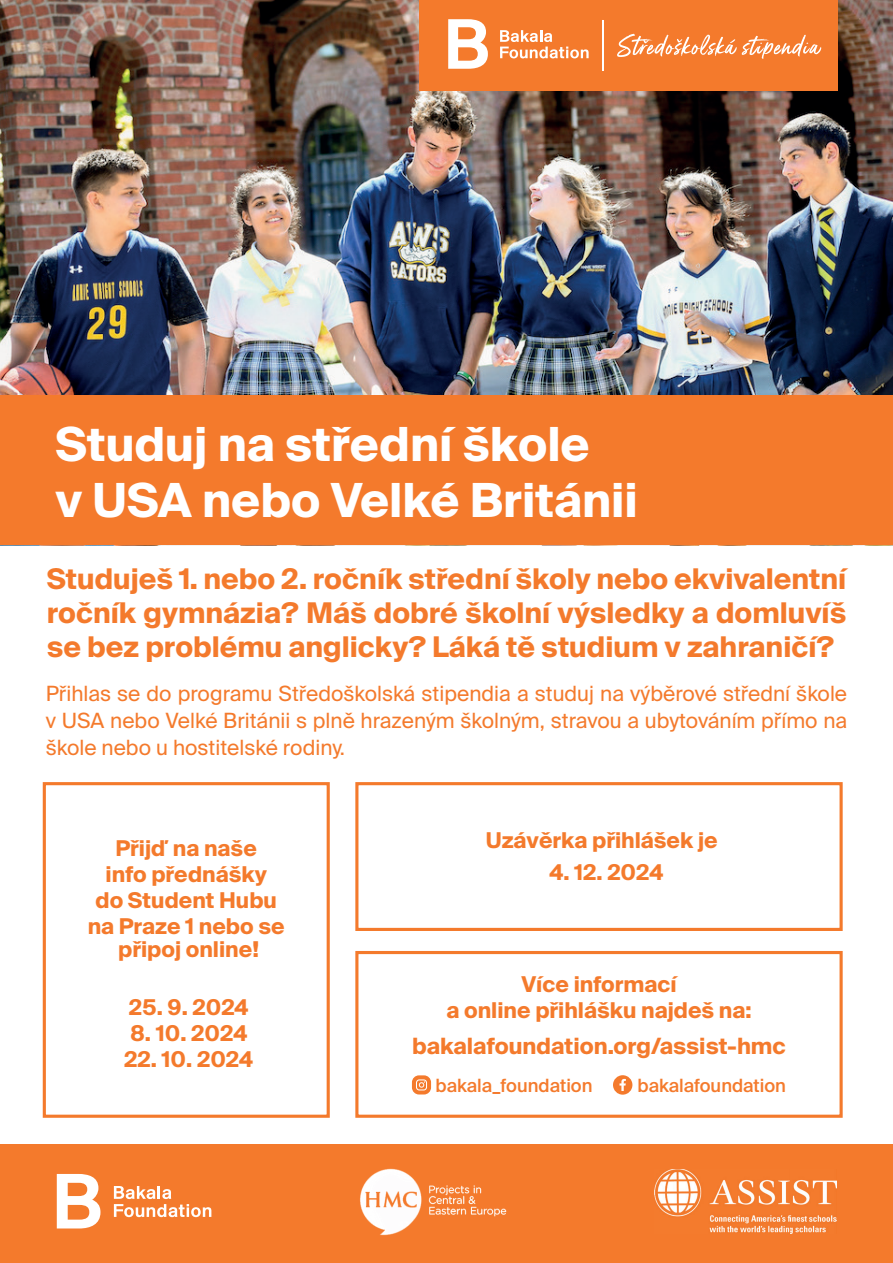
<style>
.page{position:relative;width:893px;height:1263px;background:#fff}
.page>*{position:absolute;margin:0;border:0;box-sizing:border-box;transform-origin:0 0}
.t1{font:700 46.95px/56.4px "Suisse Intl";color:#fff}
.t2{font:700 28.5px/34.2px "Suisse Intl";color:#f47a2c;text-align:justify}
.t3{font:700 22.35px "Suisse Intl";color:#f47a2c}
.t4{font:700 21.75px/26.1px "Suisse Intl";color:#f47a2c;text-align:center}
.t5{font:21px/27px "Suisse Intl";color:#f47a2c;text-align:justify}
.t6{font:500 18.3px "Suisse Intl";color:#f47a2c}
</style>
<div class="page">
<img style="left:0;top:0;width:893px;height:395px">
<div style="left:419px;top:0;width:418px;height:90px;background:#f47a2c"></div>
<div style="left:0;top:395px;width:893px;height:150px;background:#f47a2c"></div>
<div style="left:43px;top:782px;width:287px;height:336px;border:3px solid #f47a2c"></div>
<div style="left:355px;top:782px;width:488px;height:149px;border:3px solid #f47a2c"></div>
<div style="left:355px;top:951px;width:488px;height:167px;border:3px solid #f47a2c"></div>
<div style="left:0;top:1144px;width:893px;height:119px;background:#f47a2c"></div>
<div style="left:613px;top:1075px;width:19px;height:20px;background:#f47a2c;border-radius:50%"></div>
<svg style="left:619px;top:1079px;width:7px;height:12px"></svg>
<div style="left:412px;top:1075px;width:19px;height:19px;background:#f47a2c;border-radius:7px"></div>
<svg style="left:416px;top:1079px;width:11px;height:11px"></svg>
<svg style="left:448px;top:19px;width:40px;height:50px"></svg>
<svg style="left:500px;top:30px;width:89px;height:28px"></svg>
<hr style="left:602px;top:20px;width:1px;height:50px;background:#fff">
<svg style="left:617px;top:34px;width:204px;height:25px"></svg>
<svg style="left:57px;top:1174px;width:43px;height:54px"></svg>
<svg style="left:114px;top:1186px;width:97px;height:31px"></svg>
<img style="left:655px;top:1169px;width:181px;height:64px">
<img style="left:360px;top:1168px;width:147px;height:68px">
<h1 class="t1" style="left:56px;top:416px;width:584px">Studuj na střední škole<br>v USA nebo Velké Británii</h1>
<h2 class="t2" style="left:47px;top:562px;width:801px">Studuješ 1. nebo 2. ročník střední školy nebo ekvivalentní ročník gymnázia? Máš dobré školní výsledky a domluvíš se bez problému anglicky? Láká tě studium v zahraničí?</h2>
<p class="t5" style="left:46px;top:680px;width:803px">Přihlas se do programu Středoškolská stipendia a studuj na výběrové střední škole v USA nebo Velké Británii s plně hrazeným školným, stravou a ubytováním přímo na škole nebo u hostitelské rodiny.</p>
<p class="t4" style="left:88px;top:835px;width:198px">Přijď na naše<br>info přednášky<br>do Student Hubu na Praze 1 nebo se</p>
<p class="t4" style="left:118px;top:936px;width:142px">připoj online!</p>
<p class="t4" style="left:129px;top:994px;width:121px">25. 9. 2024</p>
<p class="t4" style="left:130px;top:1020px;width:119px">8. 10. 2024</p>
<p class="t4" style="left:124px;top:1046px;width:130px">22. 10. 2024</p>
<p class="t4" style="left:486px;top:827px;width:234px">Uzávěrka přihlášek je</p>
<p class="t4" style="left:550px;top:859px;width:115px">4. 12. 2024</p>
<p class="t4" style="left:446px;top:971px;width:306px">Více informací<br>a online přihlášku najdeš na:</p>
<p class="t3" style="left:412px;top:1033px;width:375px">bakalafoundation.org/assist-hmc</p>
<p class="t6" style="left:436px;top:1075px;width:158px">bakala_foundation</p>
<p class="t6" style="left:638px;top:1075px;width:150px">bakalafoundation</p>
</div>
